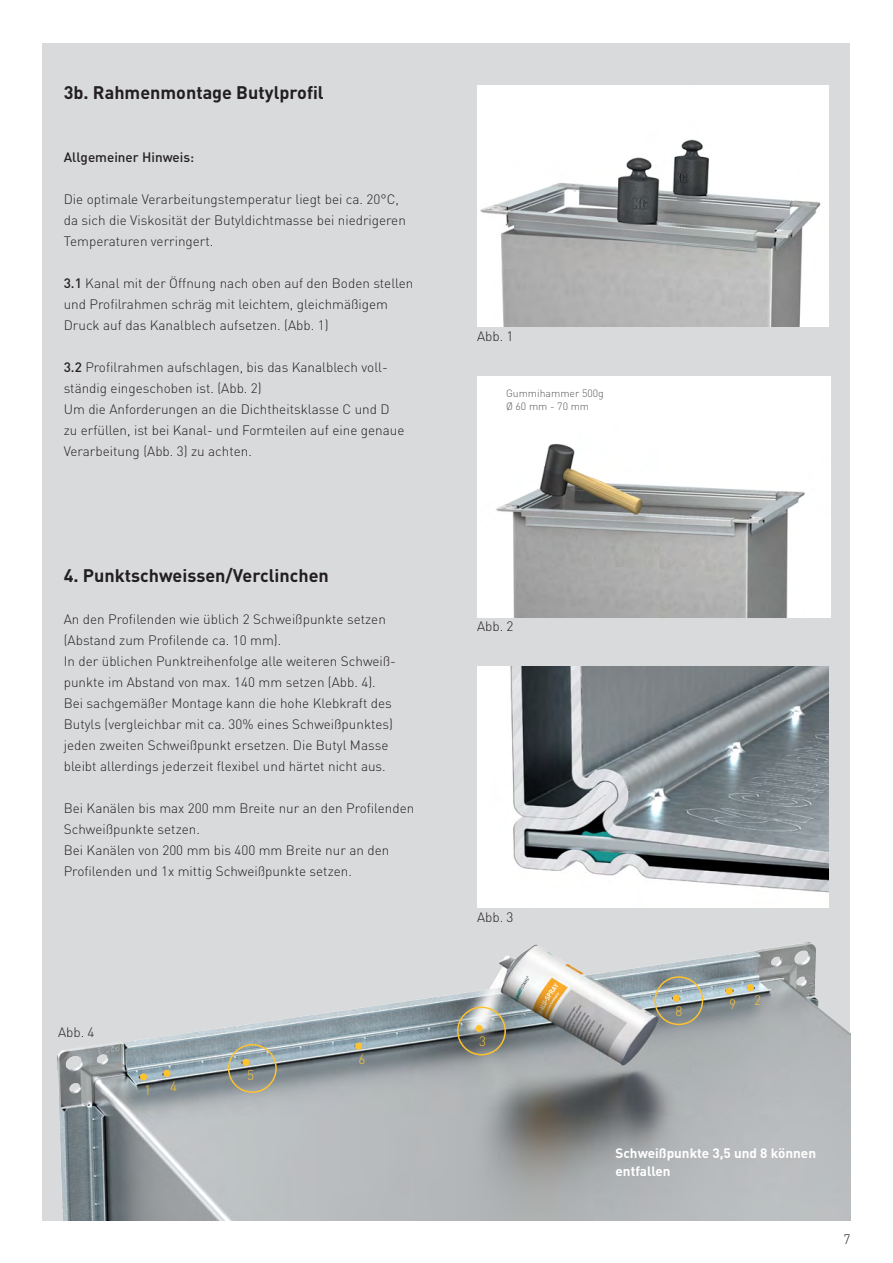
<style>
.page{position:relative;width:893px;height:1263px;background:#fff}
.page>*{position:absolute;margin:0;border:0;box-sizing:border-box;transform-origin:0 0}
.SpaltenText{font:700 18px "DIN Pro";color:#231f20}
.SpaltenText-2{font:300 13.5px/21px "DIN Pro";color:#231f20}
.SpaltenText-3{font:700 13.5px "DIN Pro";color:#fff}
.SpaltenText-4{font:500 13.5px "DIN Pro";color:#231f20}
.SpaltenText-5{font:300 13.5px "DIN Pro";color:#fec22e}
.t1{font:300 10.5px "DIN Pro";color:#57585a}
.s1{font-weight:500}
</style>
<div class="page">
<div style="left:43px;top:43px;width:807px;height:1177px;background:#d9dadc"></div>
<img style="left:477px;top:667px;width:351px;height:241px">
<img style="left:57px;top:942px;width:793px;height:278px">
<img style="left:477px;top:86px;width:351px;height:241px">
<div style="left:654px;top:976px;width:49px;height:49px;border:2px solid #fec22e;border-radius:50%"></div>
<div style="left:457px;top:1006px;width:49px;height:49px;border:2px solid #fec22e;border-radius:50%"></div>
<div style="left:228px;top:1044px;width:49px;height:49px;border:2px solid #fec22e;border-radius:50%"></div>
<div style="left:140px;top:1073px;width:7px;height:7px;border:2px solid #fec22e;border-radius:50%"></div>
<div style="left:163px;top:1070px;width:7px;height:7px;border:2px solid #fec22e;border-radius:50%"></div>
<div style="left:242px;top:1059px;width:8px;height:7px;border:2px solid #fec22e;border-radius:50%"></div>
<div style="left:355px;top:1042px;width:7px;height:8px;border:2px solid #fec22e;border-radius:50%"></div>
<div style="left:476px;top:1025px;width:7px;height:7px;border:2px solid #fec22e;border-radius:50%"></div>
<div style="left:673px;top:995px;width:7px;height:7px;border:2px solid #fec22e;border-radius:50%"></div>
<div style="left:726px;top:987px;width:7px;height:8px;border:2px solid #fec22e;border-radius:50%"></div>
<div style="left:747px;top:984px;width:7px;height:7px;border:2px solid #fec22e;border-radius:50%"></div>
<div style="left:477px;top:376px;width:354px;height:241px;background:#fff"></div>
<img style="left:496px;top:443px;width:309px;height:174px">
<p class="SpaltenText" style="left:64px;top:80px;width:261px">3b. Rahmenmontage Butylprofil</p>
<p class="SpaltenText-4" style="left:64px;top:148px;width:132px">Allgemeiner Hinweis:</p>
<p class="SpaltenText-2" style="left:64px;top:188px;width:344px">Die optimale Verarbeitungstemperatur liegt bei ca. 20°C, da sich die Viskosität der Butyldichtmasse bei niedrigeren<br>Temperaturen verringert.</p>
<p class="SpaltenText-2" style="left:64px;top:272px;width:351px"><span class="s1">3.1</span> Kanal mit der Öffnung nach oben auf den Boden stellen und Profilrahmen schräg mit leichtem, gleichmäßigem<br>Druck auf das Kanalblech aufsetzen. (Abb. 1)</p>
<p class="SpaltenText-2" style="left:64px;top:356px;width:326px"><span class="s1">3.2</span> Profilrahmen aufschlagen, bis das Kanalblech voll&shy;ständig eingeschoben ist. (Abb. 2)</p>
<p class="SpaltenText-2" style="left:64px;top:398px;width:342px">Um die Anforderungen an die Dichtheitsklasse C und D zu erfüllen, ist bei Kanal- und Formteilen auf eine genaue<br>Verarbeitung (Abb. 3) zu achten.</p>
<p class="SpaltenText" style="left:64px;top:563px;width:267px">4. Punktschweissen/Verclinchen</p>
<p class="SpaltenText-2" style="left:64px;top:608px;width:324px">An den Profilenden wie üblich 2 Schweißpunkte setzen (Abstand zum Profilende ca. 10 mm).</p>
<p class="SpaltenText-2" style="left:64px;top:650px;width:334px">In der üblichen Punktreihenfolge alle weiteren Schweiß&shy;punkte im Abstand von max. 140 mm setzen (Abb. 4).</p>
<p class="SpaltenText-2" style="left:64px;top:692px;width:331px">Bei sachgemäßer Montage kann die hohe Klebkraft des Butyls (vergleichbar mit ca. 30% eines Schweißpunktes) jeden zweiten Schweißpunkt ersetzen. Die Butyl Masse bleibt allerdings jederzeit flexibel und härtet nicht aus.</p>
<p class="SpaltenText-2" style="left:64px;top:797px;width:352px">Bei Kanälen bis max 200 mm Breite nur an den Profilenden<br>Schweißpunkte setzen.</p>
<p class="SpaltenText-2" style="left:64px;top:839px;width:327px">Bei Kanälen von 200 mm bis 400 mm Breite nur an den<br>Profilenden und 1x mittig Schweißpunkte setzen.</p>
<p class="SpaltenText-2" style="left:58px;top:1021px;width:38px">Abb. 4</p>
<p class="SpaltenText-5" style="left:144px;top:1081px;width:8px">1</p>
<p class="SpaltenText-5" style="left:170px;top:1077px;width:8px">4</p>
<p class="SpaltenText-5" style="left:247px;top:1066px;width:8px">5</p>
<p class="SpaltenText-5" style="left:358px;top:1050px;width:8px">6</p>
<p class="SpaltenText-2" style="left:477px;top:325px;width:38px">Abb. 1</p>
<p class="t1" style="left:506px;top:386px;width:99px">Gummihammer 500g</p>
<p class="t1" style="left:506px;top:399px;width:85px">Ø 60 mm - 70 mm</p>
<p class="SpaltenText-2" style="left:477px;top:615px;width:38px">Abb. 2</p>
<p class="SpaltenText-2" style="left:477px;top:906px;width:38px">Abb. 3</p>
<p class="SpaltenText-5" style="left:479px;top:1032px;width:8px">3</p>
<p class="SpaltenText-5" style="left:675px;top:1002px;width:8px">8</p>
<p class="SpaltenText-5" style="left:729px;top:994px;width:8px">9</p>
<p class="SpaltenText-5" style="left:754px;top:991px;width:8px">2</p>
<p class="SpaltenText-3" style="left:615px;top:1144px;width:202px">Schweißpunkte 3,5 und 8 können</p>
<p class="SpaltenText-3" style="left:615px;top:1162px;width:57px">entfallen</p>
<p class="SpaltenText-2" style="left:843px;top:1228px;width:8px">7</p>
</div>
